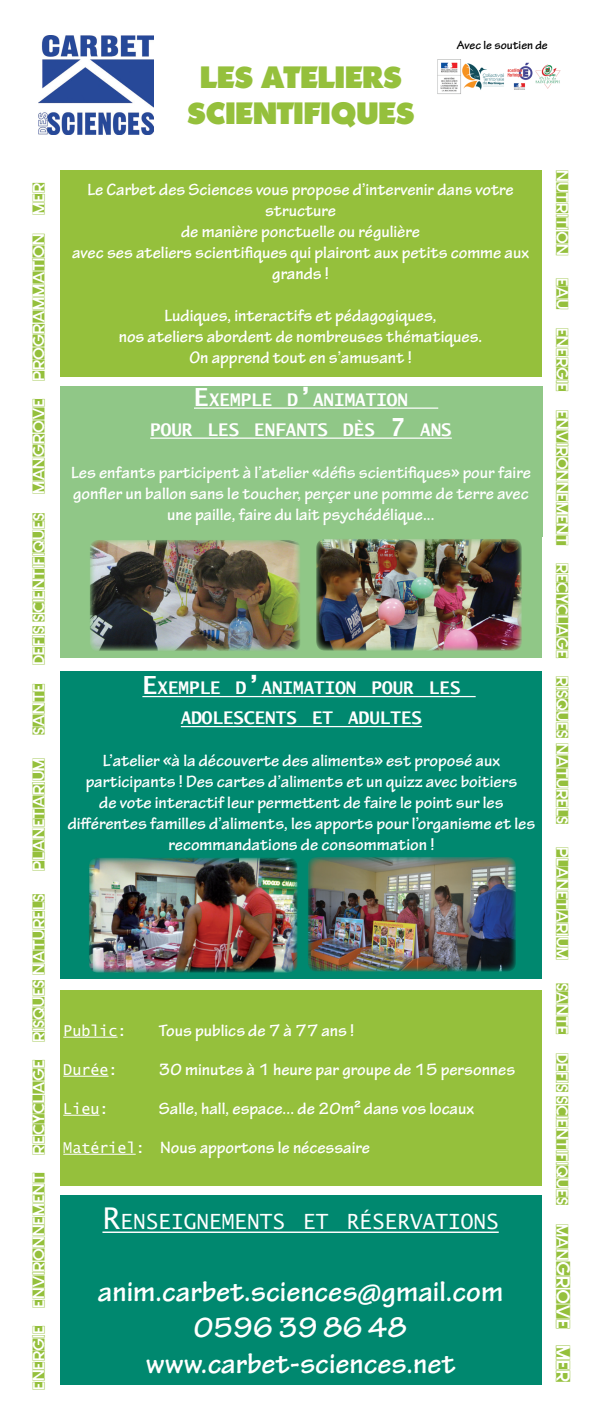
<style>
.page{position:relative;width:603px;height:1418px;background:#fff}
.page>*{position:absolute;margin:0;border:0;box-sizing:border-box;transform-origin:0 0}
.t1{font:700 30px/36px "Tekton Pro";color:#fff;text-align:center}
.t2{font:800 30px/36px "Opine";color:#95c03c;text-align:center}
.t3{font:21px "Lucida Sans Typewriter";color:#fff}
.t4{font:700 17.5px/21px "Tekton Pro";color:#fff;text-align:center}
.t5{font:700 17.5px/30px "Lucida Sans Typewriter";color:#fff;text-align:center}
.t6{font:15px "Cut Me Out 2";color:#95c03c}
.t7{font:15px "Lucida Sans Typewriter";color:#fff}
.t8{font:700 12.5px "Tekton Pro";color:#000}
.s1{font-size:25px}
.s2{font-family:"Lucida Sans Typewriter";font-weight:400;font-size:15px}
.s3{font-size:30px}
.s4{font-size:17.5px}
</style>
<div class="page">
<div style="left:60px;top:990px;width:481px;height:195px;background:#95c03c"></div>
<hr style="left:63px;top:1036px;width:54px;height:1px;background:#fff">
<hr style="left:63px;top:1075px;width:45px;height:1px;background:#fff">
<hr style="left:63px;top:1114px;width:36px;height:1px;background:#fff">
<hr style="left:63px;top:1153px;width:73px;height:1px;background:#fff">
<img style="left:38px;top:35px;width:116px;height:99px">
<img style="left:437px;top:59px;width:124px;height:35px">
<div style="left:60px;top:537px;width:481px;height:120px;background:#90c787"></div>
<img style="left:316px;top:539px;width:205px;height:111px">
<img style="left:90px;top:540px;width:210px;height:111px">
<div style="left:60px;top:386px;width:482px;height:151px;background:#90c787"></div>
<hr style="left:194px;top:407px;width:244px;height:2px;background:#fff">
<hr style="left:150px;top:437px;width:301px;height:2px;background:#fff">
<div style="left:61px;top:840px;width:481px;height:138px;background:#00886f"></div>
<img style="left:89px;top:857px;width:208px;height:115px">
<img style="left:308px;top:857px;width:207px;height:114px">
<div style="left:61px;top:670px;width:481px;height:184px;background:#00886f"></div>
<hr style="left:142px;top:696px;width:333px;height:1px;background:#fff">
<hr style="left:181px;top:726px;width:241px;height:1px;background:#fff">
<div style="left:60px;top:170px;width:481px;height:206px;background:#95c03c"></div>
<div style="left:60px;top:1194px;width:481px;height:190px;background:#00886f"></div>
<hr style="left:102px;top:1231px;width:396px;height:1px;background:#fff">
<p class="t6" style="left:30px;top:735px;width:554px;rotate:-90deg">sante defis scientifiques mangrove programmation mer</p>
<p class="t6" style="left:30px;top:870px;width:115px;rotate:-90deg">planetarium</p>
<p class="t6" style="left:30px;top:1389px;width:498px;rotate:-90deg">energie environnement recyclage risques naturels</p>
<h1 class="t2" style="left:187px;top:58px;width:228px">LES ATELIERS<br>SCIENTIFIQUES</h1>
<p class="t8" style="left:456px;top:38px;width:92px">Avec le soutien de</p>
<p class="t4" style="left:72px;top:179px;width:458px">Le Carbet des Sciences vous propose d’intervenir dans votre structure<br>de manière ponctuelle ou régulière<br>avec ses ateliers scientifiques qui plairont aux petits comme aux grands !</p>
<p class="t4" style="left:119px;top:305px;width:365px">Ludiques, interactifs et pédagogiques,<br>nos ateliers abordent de nombreuses thématiques.<br>On apprend tout en s’amusant !</p>
<p class="t5" style="left:150px;top:384px;width:303px"><span class="s1">E</span>XEMPLE D<span class="s1">’</span>ANIMATION<br>POUR LES ENFANTS DÈS <span class="s1">7</span> ANS</p>
<p class="t4" style="left:71px;top:462px;width:461px">Les enfants participent à l’atelier «défis scientifiques» pour faire gonfler un ballon sans le toucher, perçer une pomme de terre avec une paille, faire du lait psychédélique...</p>
<p class="t5" style="left:142px;top:672px;width:319px"><span class="s1">E</span>XEMPLE D<span class="s1">’</span>ANIMATION POUR LES<br>ADOLESCENTS ET ADULTES</p>
<p class="t4" style="left:68px;top:750px;width:469px">L’atelier «à la découverte des aliments» est proposé aux participants ! Des cartes d’aliments et un quizz avec boitiers<br>de vote interactif leur permettent de faire le point sur les différentes familles d’aliments, les apports pour l’organisme et les recommandations de consommation !</p>
<p class="t7" style="left:63px;top:1021px;width:65px">Public:</p>
<p class="t4" style="left:159px;top:1020px;width:197px">Tous publics de 7 à 77 ans !</p>
<p class="t7" style="left:63px;top:1060px;width:56px">Durée:</p>
<p class="t4" style="left:159px;top:1059px;width:357px">30 minutes à 1 heure par groupe de 15 personnes</p>
<p class="t7" style="left:63px;top:1099px;width:47px">Lieu:</p>
<p class="t4" style="left:159px;top:1098px;width:316px">Salle, hall, espace... de 20m² dans vos locaux</p>
<p class="t4" style="left:63px;top:1137px;width:308px"><span class="s2">Matériel:</span> Nous apportons le nécessaire</p>
<p class="t3" style="left:102px;top:1209px;width:397px"><span class="s3">R</span>ENSEIGNEMENTS ET RÉSERVATIONS</p>
<h1 class="t1" style="left:98px;top:1274px;width:406px">anim.carbet.sciences@gmail.com<br>0596 39 86 48 www.carbet-sciences.net</h1>
<p class="t6" style="left:570px;top:170px;width:87px;rotate:90deg">nutrition</p>
<p class="t6" style="left:570px;top:278px;width:548px;rotate:90deg">eau energie environnement recyclage risques naturels</p>
<p class="t6" style="left:570px;top:847px;width:115px;rotate:90deg">planetarium</p>
<p class="t6" style="left:570px;top:982px;width:401px;rotate:90deg">sante defis scientifiques man<span class="s4">grove MER</span></p>
</div>
